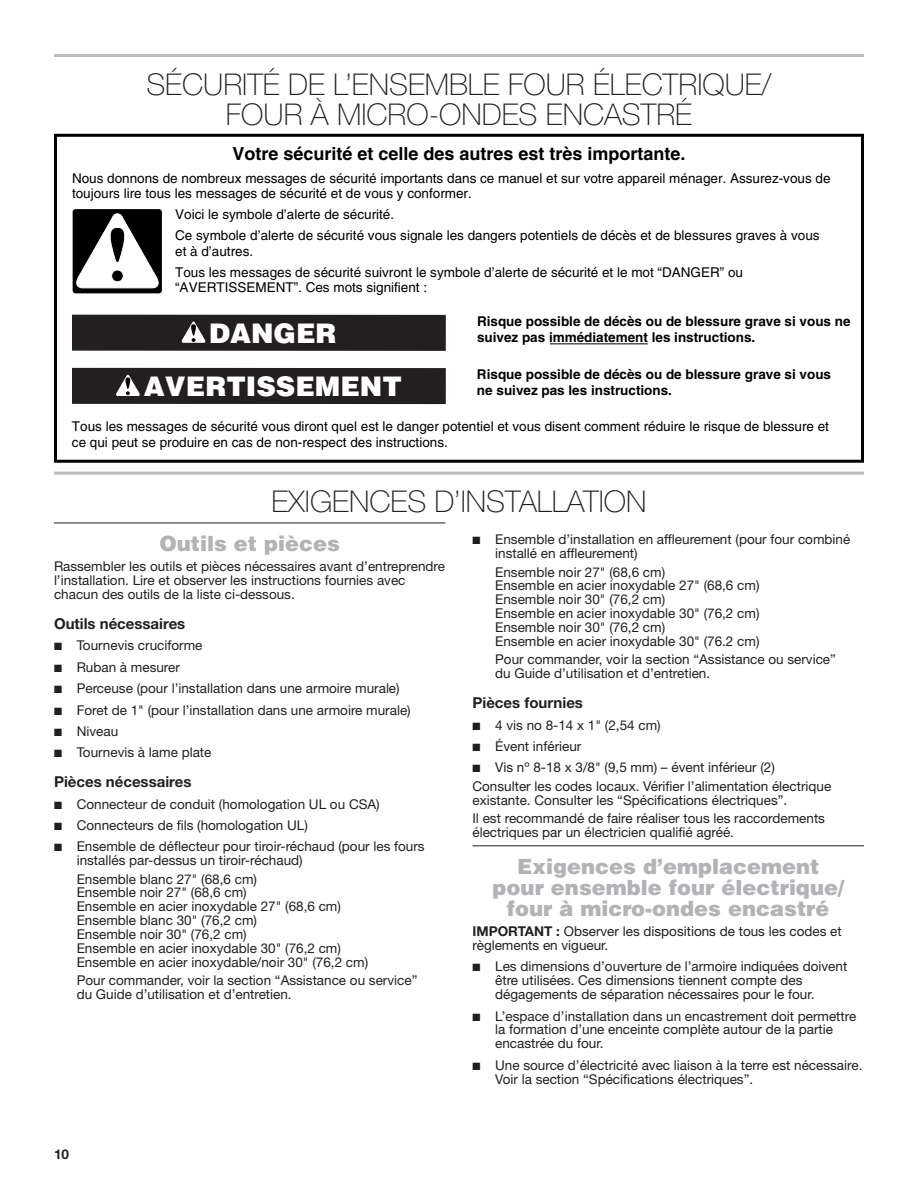
<style>
.page{position:relative;width:918px;height:1188px;background:#fff}
.page>*{position:absolute;margin:0;border:0;box-sizing:border-box;transform-origin:0 0}
.Heading_1{font:100 30px/30px "Helvetica Neue";color:#231f20;text-align:center}
.t1{font:900 27px "Helvetica";color:#fff}
.Heading_2{font:900 21px/21px "Helvetica";color:#b2b3b7;text-align:center}
.t2{font:700 18px "Helvetica";color:#000}
.Heading_3_Plus{font:700 15px "Helvetica Neue";color:#231f20}
.Body_Indent{font:13.5px/13.8px "Helvetica Neue LT Std";color:#231f20}
.t3{font:13.5px/15.8px "Helvetica";color:#000}
.Body{font:13.5px/13.8px "Helvetica Neue LT Std";color:#231f20}
.t4{font:700 13.5px/15.8px "Helvetica";color:#000}
.t5{font:700 13.5px "Helvetica Neue";color:#231f20}
.s1{font-weight:700}
</style>
<div class="page">
<hr style="left:54px;top:54px;width:810px;height:3px;background:#bcbdc0">
<hr style="left:54px;top:472px;width:810px;height:3px;background:#bcbdc0">
<hr style="left:54px;top:523px;width:392px;height:1px;background:#231f20">
<hr style="left:472px;top:845px;width:392px;height:1px;background:#231f20">
<hr style="left:550px;top:343px;width:98px;height:1px;background:#000">
<div style="left:54px;top:134px;width:810px;height:329px;border:3px solid #000"></div>
<svg style="left:74px;top:210px;width:87px;height:82px"></svg>
<div style="left:73px;top:209px;width:89px;height:84px;border:3px solid #000;border-radius:2px"></div>
<svg style="left:74px;top:214px;width:87px;height:74px"></svg>
<div style="left:72px;top:368px;width:374px;height:36px;background:#231f20"></div>
<div style="left:72px;top:315px;width:374px;height:36px;background:#231f20"></div>
<svg style="left:181px;top:322px;width:25px;height:21px"></svg>
<svg style="left:116px;top:375px;width:24px;height:21px"></svg>
<h1 class="Heading_1" style="left:146px;top:69px;width:627px">SÉCURITÉ DE L’ENSEMBLE FOUR ÉLECTRIQUE/<br>FOUR À MICRO-ONDES ENCASTRÉ</h1>
<p class="t2" style="left:232px;top:143px;width:455px">Votre sécurité et celle des autres est très importante.</p>
<p class="t3" style="left:72px;top:170px;width:760px">Nous donnons de nombreux messages de sécurité importants dans ce manuel et sur votre appareil ménager. Assurez-vous de toujours lire tous les messages de sécurité et de vous y conformer.</p>
<p class="t3" style="left:175px;top:204px;width:646px;line-height:21px">Voici le symbole d’alerte de sécurité.<br>Ce symbole d’alerte de sécurité vous signale les dangers potentiels de décès et de blessures graves à vous</p>
<p class="t3" style="left:175px;top:240px;width:569px;line-height:21px">et à d’autres.<br>Tous les messages de sécurité suivront le symbole d’alerte de sécurité et le mot “DANGER” ou</p>
<p class="t3" style="left:175px;top:280px;width:254px">“AVERTISSEMENT”. Ces mots signifient :</p>
<p class="t4" style="left:477px;top:313px;width:375px">Risque possible de décès ou de blessure grave si vous ne suivez pas immédiatement les instructions.</p>
<p class="t4" style="left:477px;top:366px;width:356px">Risque possible de décès ou de blessure grave si vous ne suivez pas les instructions.</p>
<p class="t3" style="left:72px;top:418px;width:759px">Tous les messages de sécurité vous diront quel est le danger potentiel et vous disent comment réduire le risque de blessure et ce qui peut se produire en cas de non-respect des instructions.</p>
<p class="t1" style="left:209px;top:315px;width:129px">DANGER</p>
<p class="t1" style="left:144px;top:369px;width:259px">AVERTISSEMENT</p>
<h1 class="Heading_1" style="left:272px;top:487px;width:376px">EXIGENCES D’INSTALLATION</h1>
<h2 class="Heading_2" style="left:159px;top:533px;width:182px">Outils et pièces</h2>
<p class="Body" style="left:54px;top:559px;width:393px">Rassembler les outils et pièces nécessaires avant d’entreprendre l’installation. Lire et observer les instructions fournies avec chacun des outils de la liste ci-dessous.</p>
<h3 class="Heading_3_Plus" style="left:54px;top:614px;width:133px">Outils nécessaires</h3>
<p class="Body_Indent" style="left:54px;top:639px;width:150px">■ Tournevis cruciforme</p>
<p class="Body_Indent" style="left:54px;top:660px;width:127px">■ Ruban à mesurer</p>
<p class="Body_Indent" style="left:54px;top:681px;width:347px">■ Perceuse (pour l’installation dans une armoire murale)</p>
<p class="Body_Indent" style="left:54px;top:703px;width:358px">■ Foret de 1" (pour l’installation dans une armoire murale)</p>
<p class="Body_Indent" style="left:54px;top:724px;width:66px">■ Niveau</p>
<p class="Body_Indent" style="left:54px;top:745px;width:159px">■ Tournevis à lame plate</p>
<h3 class="Heading_3_Plus" style="left:54px;top:773px;width:139px">Pièces nécessaires</h3>
<p class="Body_Indent" style="left:54px;top:797px;width:327px">■ Connecteur de conduit (homologation UL ou CSA)</p>
<p class="Body_Indent" style="left:54px;top:818px;width:255px">■ Connecteurs de fils (homologation UL)</p>
<p class="Body_Indent" style="left:77px;top:839px;width:350px;text-indent:-23px">■ Ensemble de déflecteur pour tiroir-réchaud (pour les fours installés par-dessus un tiroir-réchaud)</p>
<p class="Body_Indent" style="left:77px;top:872px;width:293px">Ensemble blanc 27" (68,6 cm)<br>Ensemble noir 27" (68,6 cm)<br>Ensemble en acier inoxydable 27" (68,6 cm)<br>Ensemble blanc 30" (76,2 cm)<br>Ensemble noir 30" (76,2 cm)<br>Ensemble en acier inoxydable 30" (76,2 cm)<br>Ensemble en acier inoxydable/noir 30" (76,2 cm)</p>
<p class="Body_Indent" style="left:77px;top:973px;width:342px">Pour commander, voir la section “Assistance ou service” du Guide d’utilisation et d’entretien.</p>
<p class="Body_Indent" style="left:495px;top:532px;width:357px;text-indent:-23px">■ Ensemble d’installation en affleurement (pour four combiné installé en affleurement)</p>
<p class="Body_Indent" style="left:495px;top:565px;width:266px">Ensemble noir 27" (68,6 cm)<br>Ensemble en acier inoxydable 27" (68,6 cm)<br>Ensemble noir 30" (76,2 cm)<br>Ensemble en acier inoxydable 30" (76,2 cm)<br>Ensemble noir 30" (76,2 cm)<br>Ensemble en acier inoxydable 30" (76.2 cm)</p>
<p class="Body_Indent" style="left:495px;top:652px;width:342px">Pour commander, voir la section “Assistance ou service” du Guide d’utilisation et d’entretien.</p>
<h3 class="Heading_3_Plus" style="left:472px;top:694px;width:112px">Pièces fournies</h3>
<p class="Body_Indent" style="left:472px;top:718px;width:190px">■ 4 vis no 8-14 x 1" (2,54 cm)</p>
<p class="Body_Indent" style="left:472px;top:739px;width:110px">■ Évent inférieur</p>
<p class="Body_Indent" style="left:472px;top:760px;width:304px">■ Vis nº 8-18 x 3/8" (9,5 mm) – évent inférieur (2)</p>
<p class="Body" style="left:472px;top:779px;width:360px">Consulter les codes locaux. Vérifier l’alimentation électrique existante. Consulter les “Spécifications électriques”.</p>
<p class="Body" style="left:472px;top:811px;width:354px">Il est recommandé de faire réaliser tous les raccordements électriques par un électricien qualifié agréé.</p>
<h2 class="Heading_2" style="left:493px;top:856px;width:353px">Exigences d’emplacement pour ensemble four électrique/ four à micro-ondes encastré</h2>
<p class="Body" style="left:472px;top:924px;width:371px"><span class="s1">IMPORTANT :</span> Observer les dispositions de tous les codes et règlements en vigueur.</p>
<p class="Body_Indent" style="left:495px;top:960px;width:354px;text-indent:-23px">■ Les dimensions d’ouverture de l’armoire indiquées doivent être utilisées. Ces dimensions tiennent compte des dégagements de séparation nécessaires pour le four.</p>
<p class="Body_Indent" style="left:495px;top:1009px;width:363px;text-indent:-23px">■ L’espace d’installation dans un encastrement doit permettre la formation d’une enceinte complète autour de la partie encastrée du four.</p>
<p class="Body_Indent" style="left:495px;top:1058px;width:369px;text-indent:-23px">■ Une source d’électricité avec liaison à la terre est nécessaire.<br>Voir la section “Spécifications électriques”.</p>
<p class="t5" style="left:54px;top:1146px;width:17px">10</p>
</div>
